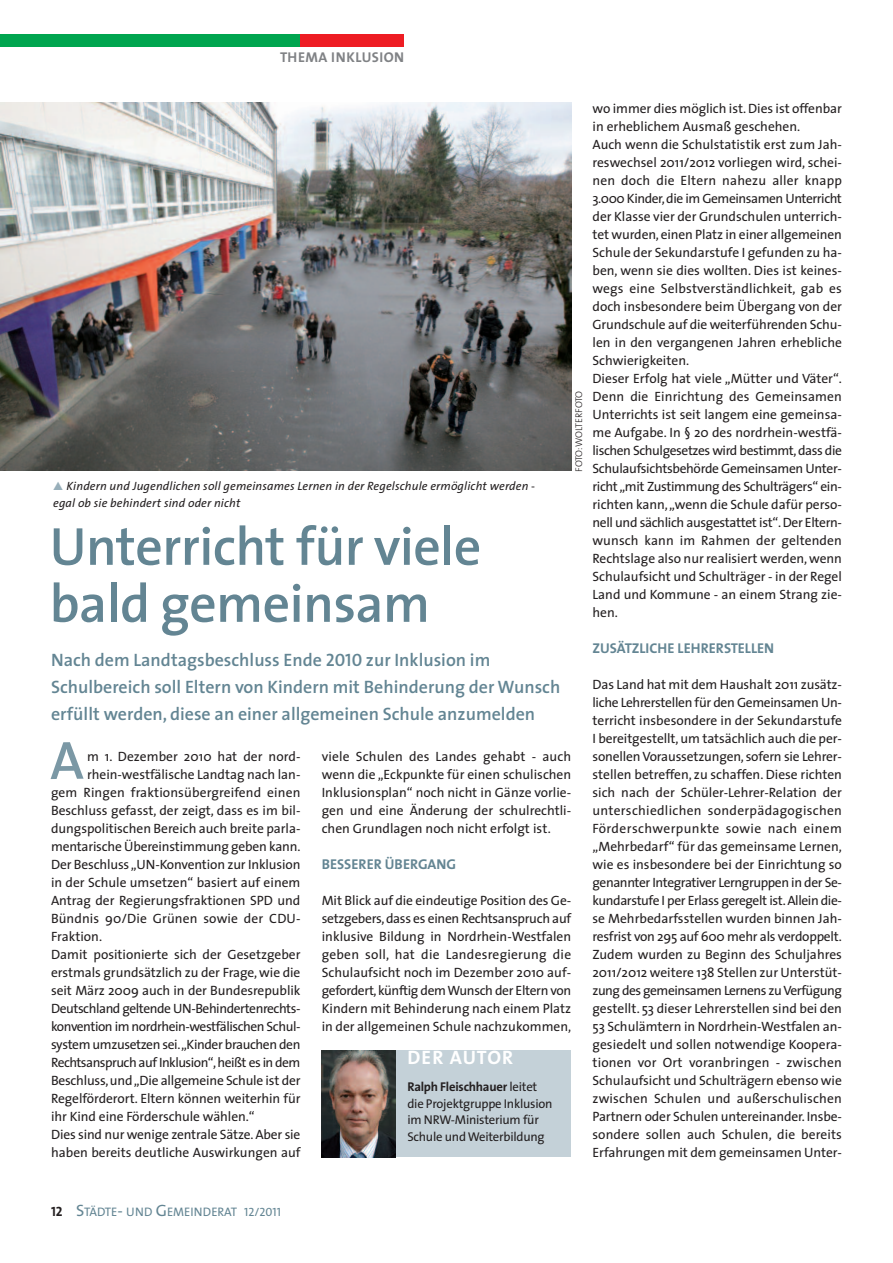
<style>
.page{position:relative;width:893px;height:1263px;background:#fff}
.page>*{position:absolute;margin:0;border:0;box-sizing:border-box;transform-origin:0 0}
.t1{font:600 54px/57px "The Sans";letter-spacing:-.01em;color:#638593}
.t2{font:700 19.5px "The Sans";letter-spacing:.055em;color:#fff}
.t3{font:600 18px/27px "The Sans";color:#638593}
.t4{font:700 14.25px "The Sans";color:#638593}
.t5{font:700 14.25px "The Sans";letter-spacing:.03em;color:#808285}
.t6{font:13.5px/18px "The Sans";letter-spacing:-.005em;color:#231f20;text-align:justify}
.t7{font:13.5px "The Sans";letter-spacing:-.035em;color:#231f20}
.t8{font:13.5px "The Sans";letter-spacing:-.04em;color:#231f20}
.t9{font:13.5px "The Sans";letter-spacing:-.03em;color:#231f20}
.t10{font:12.75px/16.5px "The Sans";letter-spacing:-.02em;color:#231f20}
.t11{font:12.3px "The Sans";color:#638593}
.t12{font:italic 12px/16.2px "The Sans";letter-spacing:.01em;color:#231f20}
.t13{font:300 9.75px "The Sans";letter-spacing:-.03em;color:#231f20}
.s1{font-family:"The Sans Semi Bold Caps";font-weight:400}
.s2{font-weight:700}
.s3{font-family:"The Sans Bold Caps";font-size:13.5px;color:#231f20}
.s4{font-size:16.5px}
.s5{font-family:"The Sans Caps";font-size:12px}
</style>
<div class="page">
<div style="left:0;top:34px;width:326px;height:13px;background:#00a54f"></div>
<div style="left:300px;top:34px;width:104px;height:13px;background:#ee1d23"></div>
<img style="left:0;top:102px;width:571px;height:369px">
<div style="left:322px;top:1051px;width:249px;height:106px;background:#c4d1d8"></div>
<img style="left:322px;top:1051px;width:74px;height:106px">
<p class="t5" style="left:280px;top:51px;width:126px">THEMA INKLUSION</p>
<p class="t12" style="left:53px;top:479px;width:484px;text-indent:13px">Kindern und Jugendlichen soll gemeinsames Lernen in der Regelschule ermöglicht werden - egal ob sie behindert sind oder nicht</p>
<h1 class="t1" style="left:50px;top:523px;width:433px">Unterricht für viele bald gemeinsam</h1>
<h3 class="t3" style="left:51px;top:648px;width:511px">Nach dem Landtagsbeschluss Ende <span class="s1">2010</span> zur Inklusion im<br>Schulbereich soll Eltern von Kindern mit Behinderung der Wunsch erfüllt werden, diese an einer allgemeinen Schule anzumelden</h3>
<p class="t13" style="left:575px;top:472px;width:83px;rotate:-90deg">FOTO:WOLTERFOTO</p>
<p class="t6" style="left:87px;top:748px;width:215px">m 1. Dezember 2010 hat der nord-</p>
<p class="t6" style="left:87px;top:766px;width:215px">rhein-westfälische Landtag nach lan-</p>
<p class="t6" style="left:51px;top:784px;width:251px">gem Ringen fraktionsübergreifend einen</p>
<p class="t6" style="left:51px;top:802px;width:251px">Beschluss gefasst, der zeigt, dass es im bil-</p>
<p class="t6" style="left:51px;top:820px;width:251px">dungspolitischen Bereich auch breite parla-</p>
<p class="t6" style="left:51px;top:838px;width:251px">mentarische Übereinstimmung geben kann.</p>
<p class="t6" style="left:51px;top:856px;width:251px">Der Beschluss „UN-Konvention zur Inklusion</p>
<p class="t6" style="left:51px;top:874px;width:251px">in der Schule umsetzen“ basiert auf einem</p>
<p class="t6" style="left:51px;top:892px;width:251px">Antrag der Regierungsfraktionen SPD und</p>
<p class="t6" style="left:51px;top:910px;width:251px">Bündnis 90/Die Grünen sowie der CDU-</p>
<p class="t6" style="left:51px;top:928px;width:53px">Fraktion.</p>
<p class="t6" style="left:51px;top:946px;width:251px">Damit positionierte sich der Gesetzgeber</p>
<p class="t6" style="left:51px;top:964px;width:251px">erstmals grundsätzlich zu der Frage,wie die</p>
<p class="t6" style="left:51px;top:982px;width:251px">seit März 2009 auch in der Bundesrepublik</p>
<p class="t7" style="left:51px;top:1003px;width:251px">Deutschland geltende UN-Behindertenrechts-</p>
<p class="t7" style="left:51px;top:1021px;width:251px">konvention im nordrhein-westfälischen Schul-</p>
<p class="t9" style="left:51px;top:1039px;width:251px">system umzusetzen sei.„Kinder brauchen den</p>
<p class="t8" style="left:51px;top:1057px;width:251px">Rechtsanspruch auf Inklusion“,heißt es in dem</p>
<p class="t6" style="left:51px;top:1072px;width:251px">Beschluss,und„Die allgemeine Schule ist der</p>
<p class="t6" style="left:51px;top:1090px;width:251px">Regelförderort. Eltern können weiterhin für</p>
<p class="t6" style="left:51px;top:1108px;width:205px">ihr Kind eine Förderschule wählen.“</p>
<p class="t6" style="left:51px;top:1126px;width:251px">Dies sind nur wenige zentrale Sätze.Aber sie</p>
<p class="t6" style="left:51px;top:1144px;width:251px">haben bereits deutliche Auswirkungen auf</p>
<p class="t6" style="left:322px;top:748px;width:251px">viele Schulen des Landes gehabt - auch wenn die „Eckpunkte für einen schulischen Inklusionsplan“ noch nicht in Gänze vorlie&shy;gen und eine Änderung der schulrechtli&shy;chen Grundlagen noch nicht erfolgt ist.</p>
<p class="t4" style="left:322px;top:858px;width:136px">BESSERER ÜBERGANG</p>
<p class="t6" style="left:322px;top:892px;width:251px">Mit Blick auf die eindeutige Position des Ge&shy;setzgebers,dass es einen Rechtsanspruch auf inklusive Bildung in Nordrhein-Westfalen geben soll, hat die Landesregierung die Schulaufsicht noch im Dezember 2010 auf&shy;gefordert,künftig demWunsch der Eltern von Kindern mit Behinderung nach einem Platz in der allgemeinen Schule nachzukommen,</p>
<h2 class="t2" style="left:407px;top:1049px;width:107px">DER AUTOR</h2>
<p class="t10" style="left:407px;top:1080px;width:147px"><span class="s2">Ralph Fleischhauer</span> leitet die Projektgruppe Inklusion im NRW-Ministerium für<br>Schule undWeiterbildung</p>
<p class="t6" style="left:592px;top:100px;width:251px;text-align:left">wo immer dies möglich ist.Dies ist offenbar in erheblichem Ausmaß geschehen.<br>Auch wenn die Schulstatistik erst zum Jah&shy;reswechsel 2011/2012 vorliegen wird, schei&shy;nen doch die Eltern nahezu aller knapp 3.000 Kinder,die im Gemeinsamen Unterricht der Klasse vier der Grundschulen unterrich&shy;tet wurden,einen Platz in einer allgemeinen Schule der Sekundarstufe I gefunden zu ha&shy;ben, wenn sie dies wollten. Dies ist keines&shy;wegs eine Selbstverständlichkeit, gab es doch insbesondere beim Übergang von der Grundschule auf die weiterführenden Schu&shy;len in den vergangenen Jahren erhebliche Schwierigkeiten.<br>Dieser Erfolg hat viele „Mütter und Väter“.<br>Denn die Einrichtung des Gemeinsamen Unterrichts ist seit langem eine gemeinsa&shy;me Aufgabe. In § 20 des nordrhein-westfä&shy;lischen Schulgesetzes wird bestimmt,dass die Schulaufsichtsbehörde Gemeinsamen Unter&shy;richt „mit Zustimmung des Schulträgers“ ein&shy;richten kann,„wenn die Schule dafür perso&shy;nell und sächlich ausgestattet ist“.Der Eltern&shy;wunsch kann im Rahmen der geltenden Rechtslage also nur realisiert werden,wenn Schulaufsicht und Schulträger - in der Regel Land und Kommune - an einem Strang zie&shy;hen.</p>
<p class="t4" style="left:592px;top:642px;width:183px">ZUSÄTZLICHE LEHRERSTELLEN</p>
<p class="t6" style="left:592px;top:676px;width:251px">Das Land hat mit dem Haushalt 2011 zusätz&shy;liche Lehrerstellen für den Gemeinsamen Un&shy;terricht insbesondere in der Sekundarstufe I bereitgestellt,um tatsächlich auch die per&shy;sonellen Voraussetzungen, sofern sie Lehrer&shy;stellen betreffen, zu schaffen. Diese richten sich nach der Schüler-Lehrer-Relation der unterschiedlichen sonderpädagogischen Förderschwerpunkte sowie nach einem „Mehrbedarf“ für das gemeinsame Lernen, wie es insbesondere bei der Einrichtung so genannter Integrativer Lerngruppen in der Se&shy;kundarstufe I per Erlass geregelt ist.Allein die&shy;se Mehrbedarfsstellen wurden binnen Jah&shy;resfrist von 295 auf 600 mehr als verdoppelt.<br>Zudem wurden zu Beginn des Schuljahres 2011/2012 weitere 138 Stellen zur Unterstüt&shy;zung des gemeinsamen Lernens zu Verfügung gestellt. 53 dieser Lehrerstellen sind bei den 53 Schulämtern in Nordrhein-Westfalen an&shy;gesiedelt und sollen notwendige Koopera&shy;tionen vor Ort voranbringen - zwischen Schulaufsicht und Schulträgern ebenso wie zwischen Schulen und außerschulischen Partnern oder Schulen untereinander. Insbe&shy;sondere sollen auch Schulen, die bereits Erfahrungen mit dem gemeinsamen Unter-</p>
<p class="t11" style="left:51px;top:1207px;width:231px"><span class="s3">12</span> <span class="s4">S</span>TÄDTE<span class="s4">-</span> UND <span class="s4">G</span>EMEINDERAT <span class="s5">12/2011</span></p>
</div>
